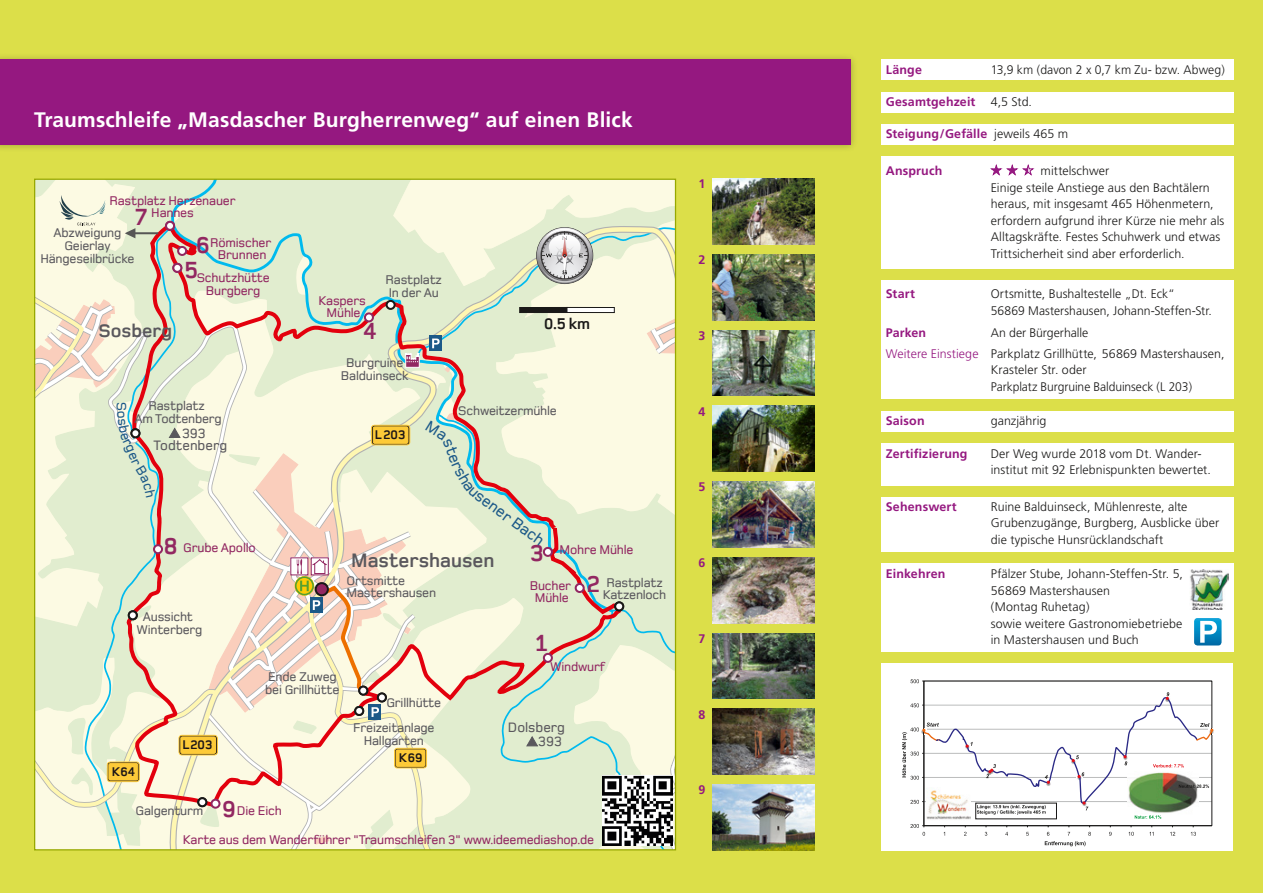
<style>
.page{position:relative;width:1263px;height:893px;background:#dcdf49}
.page>*{position:absolute;margin:0;border:0;box-sizing:border-box;transform-origin:0 0}
.t1{font:700 24px "Foundry Monoline";color:#922761}
.t2{font:700 21px "Frutiger";letter-spacing:.005em;color:#fff}
.t3{font:700 20.1px "Foundry Monoline";color:#5a585d}
.t4{font:700 19.05px "Foundry Monoline";color:#5a585d}
.t5{font:500 16.05px "Foundry Monoline";color:#1c5988}
.t6{font:700 16.05px "Foundry Monoline";color:#1a1918}
.t7{font:500 14.1px/14px "Foundry Monoline";color:#5a585d;text-align:right}
.t8{font:500 13.05px/13px "Foundry Monoline";letter-spacing:-.015em;color:#5a585d}
.t9{font:500 13.05px/12px "Foundry Monoline";letter-spacing:-.015em;color:#922761;text-align:center}
.t10{font:700 13.05px "Foundry Monoline";color:#1b1517}
.t11{font:300 12.45px/16.5px "Frutiger";letter-spacing:.005em;color:#1a1918}
.t12{font:700 12.45px "Frutiger";letter-spacing:.015em;color:#951880}
.s1{font-weight:300;color:#1a1918}
.s2{color:#951880}
</style>
<div class="page">
<div style="left:0;top:52px;width:858px;height:100px;background:#1a1918;opacity:.3"></div>
<div style="left:0;top:60px;width:850px;height:85px;background:#951880"></div>
<div style="left:881px;top:663px;width:352px;height:187px;background:#fff"></div>
<hr style="left:924px;top:681px;width:1px;height:145px;background:#1a1918">
<svg style="left:910px;top:679px;width:302px;height:4px"></svg>
<svg style="left:902px;top:692px;width:312px;height:154px"></svg>
<div style="left:881px;top:280px;width:353px;height:119px;background:#fff"></div>
<div style="left:881px;top:411px;width:353px;height:20px;background:#fff"></div>
<div style="left:881px;top:443px;width:353px;height:42px;background:#fff"></div>
<div style="left:881px;top:497px;width:353px;height:54px;background:#fff"></div>
<div style="left:881px;top:563px;width:353px;height:89px;background:#fff"></div>
<div style="left:881px;top:124px;width:353px;height:21px;background:#fff"></div>
<div style="left:881px;top:92px;width:353px;height:21px;background:#fff"></div>
<div style="left:881px;top:60px;width:353px;height:20px;background:#fff"></div>
<div style="left:881px;top:157px;width:353px;height:112px;background:#fff"></div>
<svg style="left:990px;top:164px;width:44px;height:12px"></svg>
<img style="left:712px;top:179px;width:102px;height:65px">
<img style="left:712px;top:254px;width:102px;height:66px">
<img style="left:712px;top:330px;width:102px;height:66px">
<img style="left:712px;top:406px;width:102px;height:66px">
<img style="left:712px;top:482px;width:102px;height:65px">
<img style="left:712px;top:557px;width:102px;height:66px">
<img style="left:712px;top:633px;width:102px;height:66px">
<img style="left:712px;top:709px;width:102px;height:66px">
<img style="left:712px;top:785px;width:102px;height:65px">
<img style="left:1190px;top:570px;width:39px;height:39px">
<svg style="left:1194px;top:618px;width:27px;height:27px"></svg>
<svg style="left:35px;top:179px;width:640px;height:671px;background:#e8e7cf"></svg>
<p class="t2" style="left:34px;top:107px;width:600px">Traumschleife „Masdascher Burgherrenweg“ auf einen Blick</p>
<p class="t9" style="left:110px;top:195px;width:128px">Rastplatz Herzenauer<br>Hannes</p>
<p class="t1" style="left:135px;top:204px;width:13px">7</p>
<p class="t8" style="left:40px;top:226px;width:96px;text-align:center">Abzweigung<br>Geierlay<br>Hängeseilbrücke</p>
<p class="t4" style="left:98px;top:320px;width:75px">Sosberg</p>
<p class="t1" style="left:196px;top:233px;width:15px">6</p>
<p class="t9" style="left:210px;top:237px;width:63px">Römischer<br>Brunnen</p>
<p class="t1" style="left:185px;top:258px;width:15px">5</p>
<p class="t9" style="left:197px;top:271px;width:75px;line-height:13px">Schutzhütte<br>Burgberg</p>
<p class="t8" style="left:134px;top:399px;width:89px;text-align:center">Rastplatz<br>Am Todtenberg</p>
<p class="t7" style="left:182px;top:426px;width:25px">393</p>
<p class="t7" style="left:153px;top:438px;width:75px">Todtenberg</p>
<p class="t1" style="left:164px;top:533px;width:15px">8</p>
<p class="t9" style="left:183px;top:542px;width:74px">Grube Apollo</p>
<p class="t8" style="left:136px;top:610px;width:68px;text-align:center">Aussicht<br>Winterberg</p>
<p class="t9" style="left:319px;top:295px;width:49px">Kaspers<br>Mühle</p>
<p class="t1" style="left:363px;top:318px;width:15px">4</p>
<p class="t8" style="left:386px;top:273px;width:58px">Rastplatz<br>In der Au</p>
<p class="t8" style="left:341px;top:357px;width:69px;text-align:center">Burgruine<br>Balduinseck</p>
<p class="t10" style="left:375px;top:428px;width:32px">L203</p>
<p class="t6" style="left:544px;top:315px;width:47px">0.5 km</p>
<p class="t8" style="left:458px;top:404px;width:100px">Schweitzermühle</p>
<p class="t5" style="left:482px;top:487px;width:83px;rotate:36deg">sener Bach</p>
<p class="t3" style="left:351px;top:549px;width:145px">Mastershausen</p>
<p class="t1" style="left:530px;top:541px;width:15px">3</p>
<p class="t9" style="left:560px;top:544px;width:75px">Mohre Mühle</p>
<p class="t8" style="left:346px;top:574px;width:91px;line-height:12px">Ortsmitte<br>Mastershausen</p>
<p class="t9" style="left:530px;top:579px;width:43px">Bucher<br>Mühle</p>
<p class="t1" style="left:535px;top:631px;width:13px">1</p>
<p class="t1" style="left:587px;top:571px;width:15px">2</p>
<p class="t8" style="left:603px;top:577px;width:65px;line-height:12px">Rastplatz<br>Katzenloch</p>
<p class="t8" style="left:265px;top:670px;width:76px">Ende Zuweg bei Grillhütte</p>
<p class="t10" style="left:112px;top:765px;width:25px">K64</p>
<p class="t10" style="left:182px;top:738px;width:31px">L203</p>
<p class="t8" style="left:136px;top:804px;width:69px">Galgenturm</p>
<p class="t1" style="left:222px;top:797px;width:15px">9</p>
<p class="t9" style="left:237px;top:805px;width:46px">Die Eich</p>
<p class="t8" style="left:353px;top:690px;width:89px;line-height:24.8px;text-indent:33px">Grillhütte<br>Freizeitanlage</p>
<p class="t8" style="left:364px;top:734px;width:62px">Hallgarten</p>
<p class="t10" style="left:399px;top:751px;width:25px">K69</p>
<p class="t9" style="left:550px;top:661px;width:57px">Windwurf</p>
<p class="t7" style="left:508px;top:720px;width:59px">Dolsberg<br>393</p>
<p class="t9" style="left:183px;top:834px;width:413px">Karte aus dem Wanderführer "Traumschleifen 3" www.ideemediashop.de</p>
<p class="t12" style="left:698px;top:177px;width:8px">1</p>
<p class="t12" style="left:698px;top:252px;width:8px">2</p>
<p class="t12" style="left:698px;top:328px;width:8px">3</p>
<p class="t12" style="left:698px;top:404px;width:8px">4</p>
<p class="t12" style="left:698px;top:479px;width:8px">5</p>
<p class="t12" style="left:698px;top:555px;width:8px">6</p>
<p class="t12" style="left:698px;top:632px;width:8px">7</p>
<p class="t12" style="left:698px;top:707px;width:8px">8</p>
<p class="t12" style="left:698px;top:783px;width:8px">9</p>
<p class="t12" style="left:886px;top:62px;width:38px">Länge</p>
<p class="t11" style="left:991px;top:61px;width:236px">13,9 km (davon 2 x 0,7 km Zu- bzw. Abweg)</p>
<p class="t12" style="left:886px;top:94px;width:148px">Gesamtgehzeit <span class="s1">4,5 Std.</span></p>
<p class="t12" style="left:886px;top:127px;width:184px">Steigung/Gefälle <span class="s1">jeweils 465 m</span></p>
<p class="t12" style="left:886px;top:163px;width:58px">Anspruch</p>
<p class="t11" style="left:991px;top:163px;width:235px;text-indent:50px">mittelschwer<br>Einige steile Anstiege aus den Bachtälern heraus, mit insgesamt 465 Höhenmetern, erfordern aufgrund ihrer Kürze nie mehr als Alltagskräfte. Festes Schuhwerk und etwas Trittsicherheit sind aber erforderlich.</p>
<p class="t12" style="left:886px;top:286px;width:31px">Start</p>
<p class="t11" style="left:991px;top:286px;width:223px">Ortsmitte, Bushaltestelle „Dt. Eck“<br>56869 Mastershausen, Johann-Steffen-Str.</p>
<p class="t12" style="left:886px;top:325px;width:42px">Parken</p>
<p class="t11" style="left:991px;top:324px;width:99px">An der Bürgerhalle</p>
<p class="t11" style="left:991px;top:345px;width:235px;text-indent:-105px"><span class="s2">Weitere Einstiege</span> Parkplatz Grillhütte, 56869 Mastershausen,<br>Krasteler Str. oder<br>Parkplatz Burgruine Balduinseck (L 203)</p>
<p class="t12" style="left:886px;top:414px;width:40px">Saison</p>
<p class="t11" style="left:991px;top:413px;width:57px">ganzjährig</p>
<p class="t12" style="left:886px;top:446px;width:83px">Zertifizierung</p>
<p class="t11" style="left:991px;top:445px;width:222px">Der Weg wurde 2018 vom Dt. Wander&shy;institut mit 92 Erlebnispunkten bewertet.</p>
<p class="t12" style="left:886px;top:499px;width:72px">Sehenswert</p>
<p class="t11" style="left:991px;top:498px;width:230px">Ruine Balduinseck, Mühlenreste, alte<br>Grubenzugänge, Burgberg, Ausblicke über die typische Hunsrücklandschaft</p>
<p class="t12" style="left:886px;top:566px;width:61px">Einkehren</p>
<p class="t11" style="left:991px;top:566px;width:194px">Pfälzer Stube, Johann-Steffen-Str. 5,<br>56869 Mastershausen<br>(Montag Ruhetag)<br>sowie weitere Gastronomiebetriebe in Mastershausen und Buch</p>
</div>
